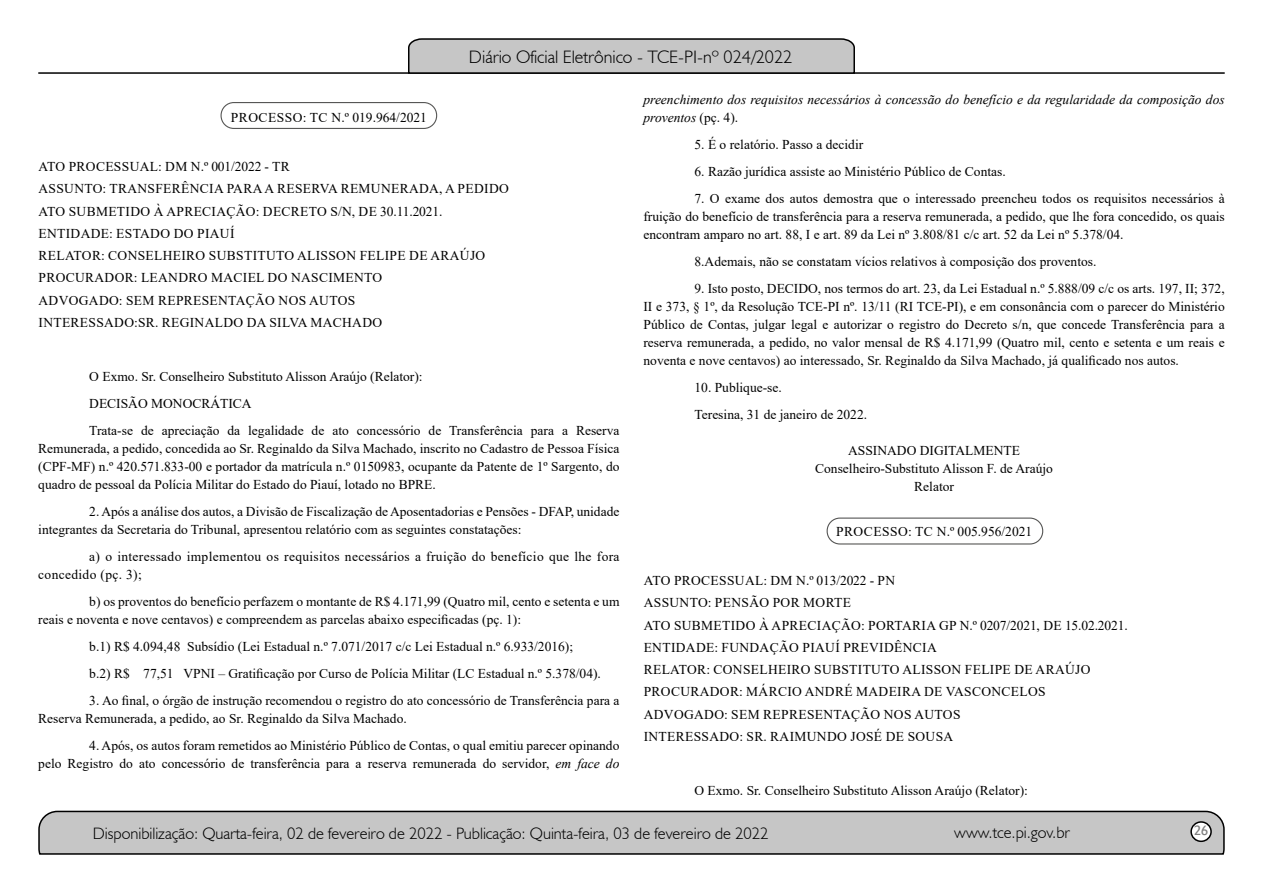
<style>
.page{position:relative;width:1263px;height:893px;background:#fff}
.page>*{position:absolute;margin:0;border:0;box-sizing:border-box;transform-origin:0 0}
.t1{font:300 18px "Humanist 521 BT";color:#000}
.t2{font:300 16.5px "Humanist 521 BT";color:#000}
.t3{font:15px "Estrangelo Edessa";color:#808080}
.t4{font:13.5px/18px "Times New Roman";color:#000}
.t5{font:13.5px/22.2px "Times New Roman";letter-spacing:.025em;color:#000}
.t6{font:italic 13.5px/18px "Times New Roman";color:#000}
.t7{font:13.5px "Times New Roman";letter-spacing:.035em;color:#000}
.s1{font-style:italic}
.s2{font-style:normal}
</style>
<div class="page">
<svg style="left:38px;top:810px;width:1187px;height:45px;background:#b9b9b9"></svg>
<div style="left:1191px;top:822px;width:20px;height:19px;background:#fff;border-radius:50%"></div>
<div style="left:1190px;top:821px;width:22px;height:21px;border:2px solid #000;border-radius:50%"></div>
<hr style="left:38px;top:72px;width:1187px;height:2px;background:#000">
<svg style="left:407px;top:38px;width:449px;height:36px;background:#b4b4b4"></svg>
<div style="left:220px;top:102px;width:217px;height:27px;border:1px solid #575756;border-radius:13px"></div>
<div style="left:826px;top:518px;width:217px;height:27px;border:1px solid #575756;border-radius:13px"></div>
<h1 class="t1" style="left:469px;top:46px;width:325px">Diário Oficial Eletrônico - TCE-PI-nº 024/2022</h1>
<p class="t7" style="left:231px;top:108px;width:198px">PROCESSO: TC N.º 019.964/2021</p>
<p class="t5" style="left:39px;top:155px;width:472px">ATO PROCESSUAL: DM N.º 001/2022 - TR<br>ASSUNTO: TRANSFERÊNCIA PARA A RESERVA REMUNERADA, A PEDIDO ATO SUBMETIDO À APRECIAÇÃO: DECRETO S/N, DE 30.11.2021.<br>ENTIDADE: ESTADO DO PIAUÍ<br>RELATOR: CONSELHEIRO SUBSTITUTO ALISSON FELIPE DE ARAÚJO PROCURADOR: LEANDRO MACIEL DO NASCIMENTO<br>ADVOGADO: SEM REPRESENTAÇÃO NOS AUTOS<br>INTERESSADO:SR. REGINALDO DA SILVA MACHADO</p>
<p class="t4" style="left:89px;top:362px;width:532px;line-height:27px">O Exmo. Sr. Conselheiro Substituto Alisson Araújo (Relator):<br>DECISÃO MONOCRÁTICA<br>Trata-se de apreciação da legalidade de ato concessório de Transferência para a Reserva</p>
<p class="t4" style="left:38px;top:439px;width:583px;text-align:justify">Remunerada, a pedido, concedida ao Sr. Reginaldo da Silva Machado, inscrito no Cadastro de Pessoa Física (CPF-MF) n.º 420.571.833-00 e portador da matrícula n.º 0150983, ocupante da Patente de 1º Sargento, do quadro de pessoal da Polícia Militar do Estado do Piauí, lotado no BPRE.</p>
<p class="t4" style="left:38px;top:502px;width:583px;text-indent:51px">2. Após a análise dos autos, a Divisão de Fiscalização de Aposentadorias e Pensões - DFAP, unidade integrantes da Secretaria do Tribunal, apresentou relatório com as seguintes constatações:</p>
<p class="t5" style="left:38px;top:547px;width:583px;line-height:18px;text-indent:51px">a) o interessado implementou os requisitos necessários a fruição do benefício que lhe fora concedido (pç. 3);</p>
<p class="t4" style="left:38px;top:592px;width:583px;text-indent:51px">b) os proventos do benefício perfazem o montante de R$ 4.171,99 (Quatro mil, cento e setenta e um reais e noventa e nove centavos) e compreendem as parcelas abaixo especificadas (pç. 1):</p>
<p class="t4" style="left:89px;top:632px;width:513px;line-height:27px">b.1) R$ 4.094,48 Subsídio (Lei Estadual n.º 7.071/2017 c/c Lei Estadual n.º 6.933/2016);<br>b.2) R$ 77,51 VPNI – Gratificação por Curso de Polícia Militar (LC Estadual n.º 5.378/04).</p>
<p class="t4" style="left:38px;top:691px;width:583px;text-indent:51px">3. Ao final, o órgão de instrução recomendou o registro do ato concessório de Transferência para a<br>Reserva Remunerada, a pedido, ao Sr. Reginaldo da Silva Machado.</p>
<p class="t4" style="left:38px;top:736px;width:583px;text-align:right">4. Após, os autos foram remetidos ao Ministério Público de Contas, o qual emitiu parecer opinando<br>pelo Registro do ato concessório de transferência para a reserva remunerada do servidor, <span class="s1">em face do</span></p>
<p class="t6" style="left:643px;top:90px;width:583px">preenchimento dos requisitos necessários à concessão do benefício e da regularidade da composição dos proventos <span class="s2">(pç. 4).</span></p>
<p class="t4" style="left:694px;top:135px;width:170px">5. É o relatório. Passo a decidir</p>
<p class="t4" style="left:694px;top:162px;width:313px">6. Razão jurídica assiste ao Ministério Público de Contas.</p>
<p class="t4" style="left:643px;top:189px;width:583px;text-align:justify;text-indent:51px">7. O exame dos autos demostra que o interessado preencheu todos os requisitos necessários à fruição do benefício de transferência para a reserva remunerada, a pedido, que lhe fora concedido, os quais encontram amparo no art. 88, I e art. 89 da Lei nº 3.808/81 c/c art. 52 da Lei nº 5.378/04.</p>
<p class="t4" style="left:694px;top:252px;width:403px">8.Ademais, não se constatam vícios relativos à composição dos proventos.</p>
<p class="t4" style="left:643px;top:279px;width:583px;text-align:justify;text-indent:51px">9. Isto posto, DECIDO, nos termos do art. 23, da Lei Estadual n.º 5.888/09 c/c os arts. 197, II; 372, II e 373, § 1º, da Resolução TCE-PI nº. 13/11 (RI TCE-PI), e em consonância com o parecer do Ministério Público de Contas, julgar legal e autorizar o registro do Decreto s/n, que concede Transferência para a reserva remunerada, a pedido, no valor mensal de R$ 4.171,99 (Quatro mil, cento e setenta e um reais e noventa e nove centavos) ao interessado, Sr. Reginaldo da Silva Machado, já qualificado nos autos.</p>
<p class="t4" style="left:694px;top:373px;width:174px;line-height:27px">10. Publique-se.<br>Teresina, 31 de janeiro de 2022.</p>
<p class="t4" style="left:815px;top:441px;width:239px;text-align:center">ASSINADO DIGITALMENTE<br>Conselheiro-Substituto Alisson F. de Araújo<br>Relator</p>
<p class="t7" style="left:836px;top:522px;width:198px">PROCESSO: TC N.º 005.956/2021</p>
<p class="t5" style="left:644px;top:569px;width:485px">ATO PROCESSUAL: DM N.º 013/2022 - PN<br>ASSUNTO: PENSÃO POR MORTE<br>ATO SUBMETIDO À APRECIAÇÃO: PORTARIA GP N.º 0207/2021, DE 15.02.2021.<br>ENTIDADE: FUNDAÇÃO PIAUÍ PREVIDÊNCIA<br>RELATOR: CONSELHEIRO SUBSTITUTO ALISSON FELIPE DE ARAÚJO PROCURADOR: MÁRCIO ANDRÉ MADEIRA DE VASCONCELOS ADVOGADO: SEM REPRESENTAÇÃO NOS AUTOS<br>INTERESSADO: SR. RAIMUNDO JOSÉ DE SOUSA</p>
<p class="t4" style="left:694px;top:781px;width:335px">O Exmo. Sr. Conselheiro Substituto Alisson Araújo (Relator):</p>
<p class="t2" style="left:93px;top:823px;width:677px">Disponibilização: Quarta-feira, 02 de fevereiro de 2022 - Publicação: Quinta-feira, 03 de fevereiro de 2022</p>
<p class="t2" style="left:954px;top:822px;width:117px">www.tce.pi.gov.br</p>
<p class="t3" style="left:1194px;top:823px;width:16px">26</p>
</div>
